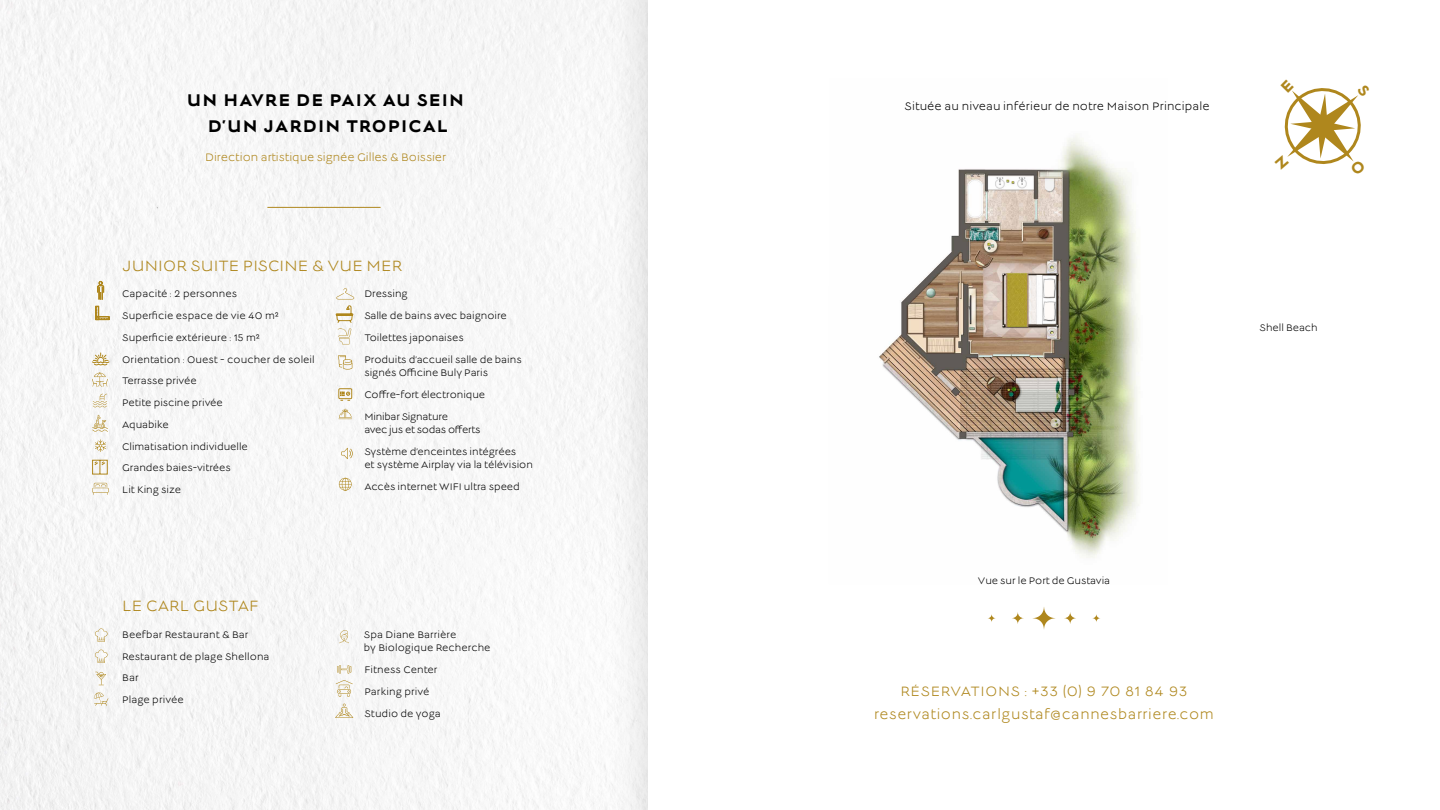
<style>
.page{position:relative;width:1440px;height:810px;background:#fff}
.page>*{position:absolute;margin:0;border:0;box-sizing:border-box;transform-origin:0 0}
.t1{font:700 18.75px/26.2px "Lucien";letter-spacing:.06em;color:#000;text-align:center}
.t2{font:16.5px "Lucien";letter-spacing:.01em;color:#af871d}
.t3{font:15px/22.5px "Lucien";letter-spacing:.04em;color:#af871d;text-align:center}
.t4{font:12px "Lucien";letter-spacing:.01em;color:#000}
.t5{font:12px "Lucien";color:#af871d}
.t6{font:10.5px/21.8px "Lucien";color:#000}
</style>
<div class="page">
<img style="left:0;top:0;width:606px;height:810px">
<div style="left:606px;top:0;width:834px;height:810px;background:#f3f3f3"></div>
<div style="left:648px;top:0;width:792px;height:810px;background:#fff"></div>
<img style="left:879px;top:135px;width:260px;height:423px">
<svg style="left:1033px;top:607px;width:22px;height:22px"></svg>
<svg style="left:1012px;top:612px;width:12px;height:12px"></svg>
<svg style="left:1064px;top:612px;width:12px;height:12px"></svg>
<svg style="left:988px;top:614px;width:8px;height:8px"></svg>
<svg style="left:1092px;top:614px;width:8px;height:8px"></svg>
<svg style="left:92px;top:483px;width:17px;height:12px"></svg>
<svg style="left:339px;top:409px;width:13px;height:10px"></svg>
<svg style="left:96px;top:306px;width:13px;height:14px"></svg>
<svg style="left:339px;top:478px;width:13px;height:13px"></svg>
<svg style="left:92px;top:352px;width:18px;height:14px"></svg>
<svg style="left:98px;top:281px;width:6px;height:18px"></svg>
<svg style="left:93px;top:394px;width:14px;height:13px"></svg>
<div style="left:339px;top:388px;width:13px;height:11px;border:1px solid #af871d"></div>
<svg style="left:340px;top:392px;width:10px;height:9px"></svg>
<svg style="left:338px;top:355px;width:14px;height:15px"></svg>
<svg style="left:336px;top:288px;width:19px;height:11px"></svg>
<svg style="left:92px;top:460px;width:16px;height:15px"></svg>
<svg style="left:92px;top:372px;width:16px;height:15px"></svg>
<svg style="left:336px;top:305px;width:17px;height:39px"></svg>
<svg style="left:95px;top:439px;width:11px;height:13px"></svg>
<svg style="left:341px;top:448px;width:12px;height:11px"></svg>
<svg style="left:92px;top:415px;width:16px;height:17px"></svg>
<hr style="left:267px;top:207px;width:114px;height:1px;background:#af871d">
<svg style="left:95px;top:650px;width:13px;height:13px"></svg>
<svg style="left:95px;top:629px;width:13px;height:13px"></svg>
<svg style="left:94px;top:692px;width:14px;height:14px"></svg>
<svg style="left:95px;top:672px;width:11px;height:14px"></svg>
<svg style="left:339px;top:630px;width:10px;height:13px"></svg>
<svg style="left:336px;top:680px;width:17px;height:17px"></svg>
<svg style="left:337px;top:665px;width:14px;height:9px"></svg>
<svg style="left:335px;top:704px;width:18px;height:14px"></svg>
<svg style="left:1284px;top:88px;width:77px;height:76px"></svg>
<h1 class="t1" style="left:187px;top:88px;width:278px">UN HAVRE DE PAIX AU SEIN<br>D’UN JARDIN TROPICAL</h1>
<p class="t5" style="left:205px;top:151px;width:243px">Direction artistique signée Gilles &amp; Boissier</p>
<h2 class="t2" style="left:122px;top:258px;width:281px">JUNIOR SUITE PISCINE &amp; VUE MER</h2>
<p class="t6" style="left:122px;top:284px;width:194px">Capacité : 2 personnes<br>Superficie espace de vie 40 m²<br>Superficie extérieure : 15 m²<br>Orientation : Ouest - coucher de soleil<br>Terrasse privée<br>Petite piscine privée<br>Aquabike<br>Climatisation individuelle<br>Grandes baies-vitrées<br>Lit King size</p>
<p class="t6" style="left:364px;top:284px;width:159px">Dressing<br>Salle de bains avec baignoire<br>Toilettes japonaises<br>Produits d’accueil salle de bains</p>
<p class="t6" style="left:364px;top:363px;width:125px">signés Officine Buly Paris<br>Coffre-fort électronique<br>Minibar Signature</p>
<p class="t6" style="left:364px;top:420px;width:153px">avec jus et sodas offerts<br>Système d’enceintes intégrées</p>
<p class="t6" style="left:364px;top:455px;width:170px">et système Airplay via la télévision<br>Accès internet WIFI ultra speed</p>
<h2 class="t2" style="left:122px;top:599px;width:138px">LE CARL GUSTAF</h2>
<p class="t6" style="left:122px;top:624px;width:149px">Beefbar Restaurant &amp; Bar<br>Restaurant de plage Shellona<br>Bar<br>Plage privée</p>
<p class="t6" style="left:364px;top:629px;width:128px;line-height:13.5px">Spa Diane Barrière<br>by Biologique Recherche</p>
<p class="t6" style="left:364px;top:660px;width:78px">Fitness Center<br>Parking privé<br>Studio de yoga</p>
<p class="t4" style="left:905px;top:101px;width:306px">Située au niveau inférieur de notre Maison Principale</p>
<p class="t6" style="left:1260px;top:318px;width:60px">Shell Beach</p>
<p class="t6" style="left:978px;top:570px;width:134px">Vue sur le Port de Gustavia</p>
<h3 class="t3" style="left:874px;top:681px;width:341px">RÉSERVATIONS : +33 (0) 9 70 81 84 93 reservations.carlgustaf@cannesbarriere.com</h3>
</div>
